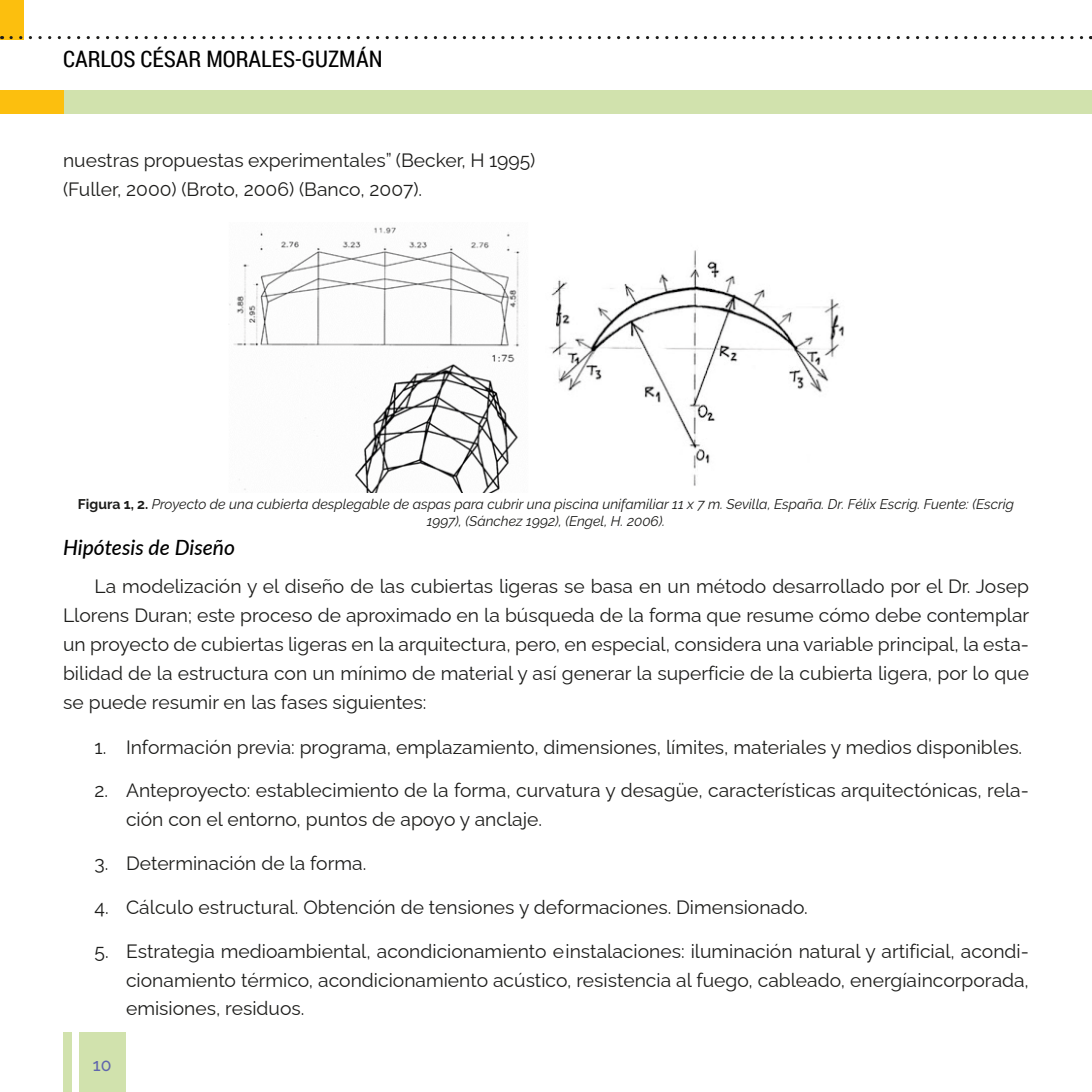
<style>
.page{position:relative;width:1092px;height:1092px;background:#fff}
.page>*{position:absolute;margin:0;border:0;box-sizing:border-box;transform-origin:0 0}
.t1{font:22.75px "Roboto Condensed";color:#000}
.Titulo_01{font:italic 500 21px "Lato";color:#000}
.t2{font:19.25px/28.9px "Raleway";color:#1d1d1b}
.t3{font:500 17.5px "Raleway";color:#6066ac}
.Fuente{font:italic 14px/16.8px "Raleway";color:#1d1d1b;text-align:center}
.s1{font-weight:700;font-style:normal}
</style>
<div class="page">
<div style="left:63px;top:1032px;width:9px;height:59px;background:#d1e2ad"></div>
<div style="left:79px;top:1032px;width:46px;height:59px;background:#d1e2ad"></div>
<div style="left:0;top:0;width:24px;height:39px;background:#fcbf0e"></div>
<svg style="left:11px;top:36px;width:1080px;height:3px"></svg>
<svg style="left:1091px;top:90px;width:1px;height:24px"></svg>
<div style="left:63px;top:90px;width:1028px;height:24px;background:#d1e2ad"></div>
<div style="left:0;top:90px;width:63px;height:24px;background:#fcbf0e"></div>
<img style="left:229px;top:227px;width:291px;height:265px">
<img style="left:549px;top:250px;width:295px;height:236px">
<p class="t1" style="left:63px;top:43px;width:321px">CARLOS CÉSAR MORALES-GUZMÁN</p>
<p class="t2" style="left:63px;top:144px;width:474px">nuestras propuestas experimentales” (Becker, H 1995) (Fuller, 2000) (Broto, 2006) (Banco, 2007).</p>
<p class="Fuente" style="left:78px;top:495px;width:937px"><span class="s1">Figura 1, 2.</span> Proyecto de una cubierta desplegable de aspas para cubrir una piscina unifamiliar 11 x 7 m. Sevilla, España. Dr. Félix Escrig. Fuente: (Escrig<br>1997), (Sánchez 1992), (Engel, H. 2006).</p>
<p class="Titulo_01" style="left:63px;top:532px;width:173px">Hipótesis de Diseño</p>
<p class="t2" style="left:63px;top:570px;width:967px;text-align:justify;text-indent:32px">La modelización y el diseño de las cubiertas ligeras se basa en un método desarrollado por el Dr. Josep Llorens Duran; este proceso de aproximado en la búsqueda de la forma que resume cómo debe contemplar un proyecto de cubiertas ligeras en la arquitectura, pero, en especial, considera una variable principal, la esta&shy;bilidad de la estructura con un mínimo de material y así generar la superficie de la cubierta ligera, por lo que se puede resumir en las fases siguientes:</p>
<p class="t2" style="left:94px;top:730px;width:929px">1. Información previa: programa, emplazamiento, dimensiones, límites, materiales y medios disponibles.</p>
<p class="t2" style="left:126px;top:774px;width:904px;text-indent:-32px">2. Anteproyecto: establecimiento de la forma, curvatura y desagüe, características arquitectónicas, rela&shy;ción con el entorno, puntos de apoyo y anclaje.</p>
<p class="t2" style="left:94px;top:846px;width:273px">3. Determinación de la forma.</p>
<p class="t2" style="left:94px;top:890px;width:714px">4. Cálculo estructural. Obtención de tensiones y deformaciones. Dimensionado.</p>
<p class="t2" style="left:126px;top:934px;width:904px;text-align:justify;text-indent:-32px">5. Estrategia medioambiental, acondicionamiento e instalaciones: iluminación natural y artificial, acondi&shy;cionamiento térmico, acondicionamiento acústico, resistencia al fuego, cableado, energía incorporada, emisiones, residuos.</p>
<p class="t3" style="left:93px;top:1054px;width:20px">10</p>
</div>
